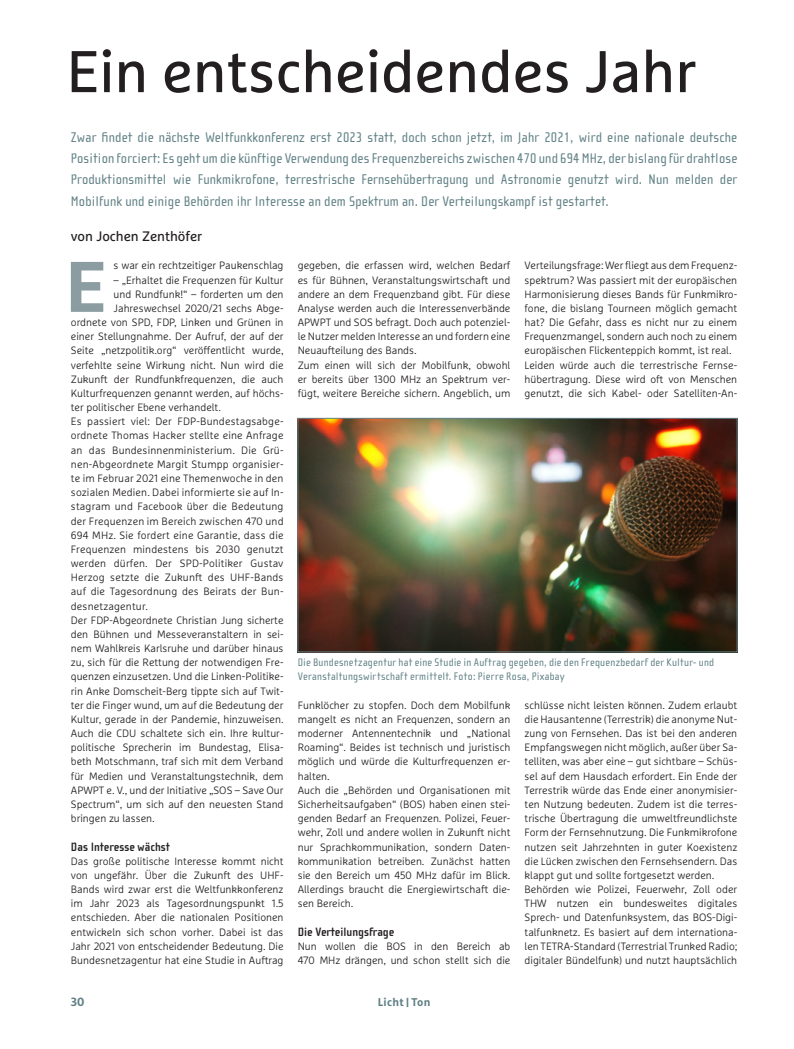
<style>
.page{position:relative;width:794px;height:1049px;background:#fff}
.page>*{position:absolute;margin:0;border:0;box-sizing:border-box;transform-origin:0 0}
.Initial_3-spaltig_ne{font:700 71.5px "Marselis Pro";color:#8c9da2}
.Headline_Standard{font:58.75px "Marselis Pro";color:#231f20}
.Vortext{font:14.38px/21.2px "Cholla Sans OT";letter-spacing:.01em;color:#618186;text-align:justify}
.Autorenname{font:13.75px "Marselis Pro";color:#231f20}
.Headline_für_copy_ne{font:700 12.5px "Cholla Sans OT";color:#231f20}
.t1{font:700 11.88px "Marselis Pro";color:#618186}
.Bildunterschrift{font:11.25px/14.1px "Cholla Sans OT";letter-spacing:.02em;color:#618186}
.t2{font:700 11.25px "Marselis Pro";letter-spacing:.03em;color:#618186}
.Fließtext_3-spaltig{font:300 10.62px/14.1px "Marselis Pro";color:#231f20;text-align:justify}
.Initial_3-spaltig_ne-2{font:300 10.62px "Marselis Pro";color:#231f20}
</style>
<div class="page">
<img style="left:300px;top:420px;width:435px;height:230px">
<div style="left:298px;top:418px;width:439px;height:234px;border:1px solid #618186"></div>
<p class="Headline_Standard" style="left:67px;top:36px;width:631px">Ein entscheidendes Jahr</p>
<p class="Vortext" style="left:71px;top:127px;width:668px">Zwar findet die nächste Weltfunkkonferenz erst 2023 statt, doch schon jetzt, im Jahr 2021, wird eine nationale deutsche Position forciert: Es geht um die künftige Verwendung des Frequenzbereichs zwischen 470 und 694 MHz, der bislang für drahtlose Produktionsmittel wie Funkmikrofone, terrestrische Fernsehübertragung und Astronomie genutzt wird. Nun melden der Mobilfunk und einige Behörden ihr Interesse an dem Spektrum an. Der Verteilungskampf ist gestartet.</p>
<p class="Autorenname" style="left:71px;top:228px;width:133px">von Jochen Zenthöfer</p>
<p class="Initial_3-spaltig_ne" style="left:65px;top:242px;width:43px">E</p>
<p class="Initial_3-spaltig_ne-2" style="left:114px;top:259px;width:171px">s war ein rechtzeitiger Paukenschlag</p>
<p class="Initial_3-spaltig_ne-2" style="left:114px;top:273px;width:171px">– „Erhaltet die Frequenzen für Kultur</p>
<p class="Initial_3-spaltig_ne-2" style="left:114px;top:287px;width:171px">und Rundfunk!“ – forderten um den</p>
<p class="Initial_3-spaltig_ne-2" style="left:114px;top:302px;width:171px">Jahreswechsel 2020/21 sechs Abge-</p>
<p class="Initial_3-spaltig_ne-2" style="left:71px;top:316px;width:214px">ordnete von SPD, FDP, Linken und Grünen in</p>
<p class="Initial_3-spaltig_ne-2" style="left:71px;top:330px;width:214px">einer Stellungnahme. Der Aufruf, der auf der</p>
<p class="Initial_3-spaltig_ne-2" style="left:71px;top:344px;width:214px">Seite „netzpolitik.org“ veröffentlicht wurde,</p>
<p class="Initial_3-spaltig_ne-2" style="left:71px;top:358px;width:214px">verfehlte seine Wirkung nicht. Nun wird die</p>
<p class="Initial_3-spaltig_ne-2" style="left:71px;top:372px;width:214px">Zukunft der Rundfunkfrequenzen, die auch</p>
<p class="Initial_3-spaltig_ne-2" style="left:71px;top:387px;width:214px">Kulturfrequenzen genannt werden, auf höchs-</p>
<p class="Initial_3-spaltig_ne-2" style="left:71px;top:401px;width:151px">ter politischer Ebene verhandelt.</p>
<p class="Fließtext_3-spaltig" style="left:71px;top:414px;width:214px">Es passiert viel: Der FDP-Bundestagsabge&shy;ordnete Thomas Hacker stellte eine Anfrage an das Bundesinnenministerium. Die Grü&shy;nen-Abgeordnete Margit Stumpp organisier&shy;te im Februar 2021 eine Themenwoche in den sozialen Medien. Dabei informierte sie auf In&shy;stagram und Facebook über die Bedeutung der Frequenzen im Bereich zwischen 470 und 694 MHz. Sie fordert eine Garantie, dass die Frequenzen mindestens bis 2030 genutzt werden dürfen. Der SPD-Politiker Gustav Herzog setzte die Zukunft des UHF-Bands auf die Tagesordnung des Beirats der Bun&shy;desnetzagentur.</p>
<p class="Fließtext_3-spaltig" style="left:71px;top:613px;width:214px">Der FDP-Abgeordnete Christian Jung sicherte den Bühnen und Messeveranstaltern in sei&shy;nem Wahlkreis Karlsruhe und darüber hinaus zu, sich für die Rettung der notwendigen Fre&shy;quenzen einzusetzen. Und die Linken-Politike&shy;rin Anke Domscheit-Berg tippte sich auf Twit&shy;ter die Finger wund, um auf die Bedeutung der Kultur, gerade in der Pandemie, hinzuweisen.<br>Auch die CDU schaltete sich ein. Ihre kultur&shy;politische Sprecherin im Bundestag, Elisa&shy;beth Motschmann, traf sich mit dem Verband für Medien und Veranstaltungstechnik, dem APWPT e. V., und der Initiative „SOS – Save Our Spectrum“, um sich auf den neuesten Stand bringen zu lassen.</p>
<p class="Headline_für_copy_ne" style="left:71px;top:840px;width:100px">Das Interesse wächst</p>
<p class="Fließtext_3-spaltig" style="left:71px;top:854px;width:214px">Das große politische Interesse kommt nicht von ungefähr. Über die Zukunft des UHF-Bands wird zwar erst die Weltfunkkonferenz im Jahr 2023 als Tagesordnungspunkt 1.5 entschieden. Aber die nationalen Positionen entwickeln sich schon vorher. Dabei ist das Jahr 2021 von entscheidender Bedeutung. Die Bundesnetzagentur hat eine Studie in Auftrag</p>
<p class="Fließtext_3-spaltig" style="left:298px;top:258px;width:214px">gegeben, die erfassen wird, welchen Bedarf es für Bühnen, Veranstaltungswirtschaft und andere an dem Frequenzband gibt. Für diese Analyse werden auch die Interessenverbände APWPT und SOS befragt. Doch auch potenziel&shy;le Nutzer melden Interesse an und fordern eine Neuaufteilung des Bands.</p>
<p class="Fließtext_3-spaltig" style="left:298px;top:358px;width:214px">Zum einen will sich der Mobilfunk, obwohl er bereits über 1300 MHz an Spektrum ver&shy;fügt, weitere Bereiche sichern. Angeblich, um</p>
<p class="Fließtext_3-spaltig" style="left:524px;top:258px;width:214px">Verteilungsfrage: Wer fliegt aus dem Frequenz&shy;spektrum? Was passiert mit der europäischen Harmonisierung dieses Bands für Funkmikro&shy;fone, die bislang Tourneen möglich gemacht hat? Die Gefahr, dass es nicht nur zu einem Frequenzmangel, sondern auch noch zu einem europäischen Flickenteppich kommt, ist real.</p>
<p class="Fließtext_3-spaltig" style="left:524px;top:358px;width:214px">Leiden würde auch die terrestrische Fernse&shy;hübertragung. Diese wird oft von Menschen genutzt, die sich Kabel- oder Satelliten-An-</p>
<p class="Bildunterschrift" style="left:298px;top:655px;width:418px">Die Bundesnetzagentur hat eine Studie in Auftrag gegeben, die den Frequenzbedarf der Kultur- und<br>Veranstaltungswirtschaft ermittelt. Foto: Pierre Rosa, Pixabay</p>
<p class="Fließtext_3-spaltig" style="left:298px;top:698px;width:214px">Funklöcher zu stopfen. Doch dem Mobilfunk mangelt es nicht an Frequenzen, sondern an moderner Antennentechnik und „National Roaming“. Beides ist technisch und juristisch möglich und würde die Kulturfrequenzen er&shy;halten.</p>
<p class="Fließtext_3-spaltig" style="left:298px;top:783px;width:214px">Auch die „Behörden und Organisationen mit Sicherheitsaufgaben“ (BOS) haben einen stei&shy;genden Bedarf an Frequenzen. Polizei, Feuer&shy;wehr, Zoll und andere wollen in Zukunft nicht nur Sprachkommunikation, sondern Daten&shy;kommunikation betreiben. Zunächst hatten sie den Bereich um 450 MHz dafür im Blick.<br>Allerdings braucht die Energiewirtschaft die&shy;sen Bereich.</p>
<p class="Headline_für_copy_ne" style="left:298px;top:925px;width:98px">Die Verteilungsfrage</p>
<p class="Fließtext_3-spaltig" style="left:298px;top:939px;width:214px">Nun wollen die BOS in den Bereich ab<br>470 MHz drängen, und schon stellt sich die</p>
<p class="Fließtext_3-spaltig" style="left:524px;top:698px;width:214px">schlüsse nicht leisten können. Zudem erlaubt die Hausantenne (Terrestrik) die anonyme Nut&shy;zung von Fernsehen. Das ist bei den anderen Empfangswegen nicht möglich, außer über Sa&shy;telliten, was aber eine – gut sichtbare – Schüs&shy;sel auf dem Hausdach erfordert. Ein Ende der Terrestrik würde das Ende einer anonymisier&shy;ten Nutzung bedeuten. Zudem ist die terres&shy;trische Übertragung die umweltfreundlichste Form der Fernsehnutzung. Die Funkmikrofone nutzen seit Jahrzehnten in guter Koexistenz die Lücken zwischen den Fernsehsendern. Das klappt gut und sollte fortgesetzt werden.</p>
<p class="Fließtext_3-spaltig" style="left:524px;top:882px;width:214px">Behörden wie Polizei, Feuerwehr, Zoll oder THW nutzen ein bundesweites digitales Sprech- und Datenfunksystem, das BOS-Digi&shy;talfunknetz. Es basiert auf dem internationa&shy;len TETRA-Standard (Terrestrial Trunked Radio; digitaler Bündelfunk) und nutzt hauptsächlich</p>
<p class="t1" style="left:71px;top:995px;width:15px">30</p>
<p class="t2" style="left:378px;top:995px;width:54px">Licht| Ton</p>
</div>
